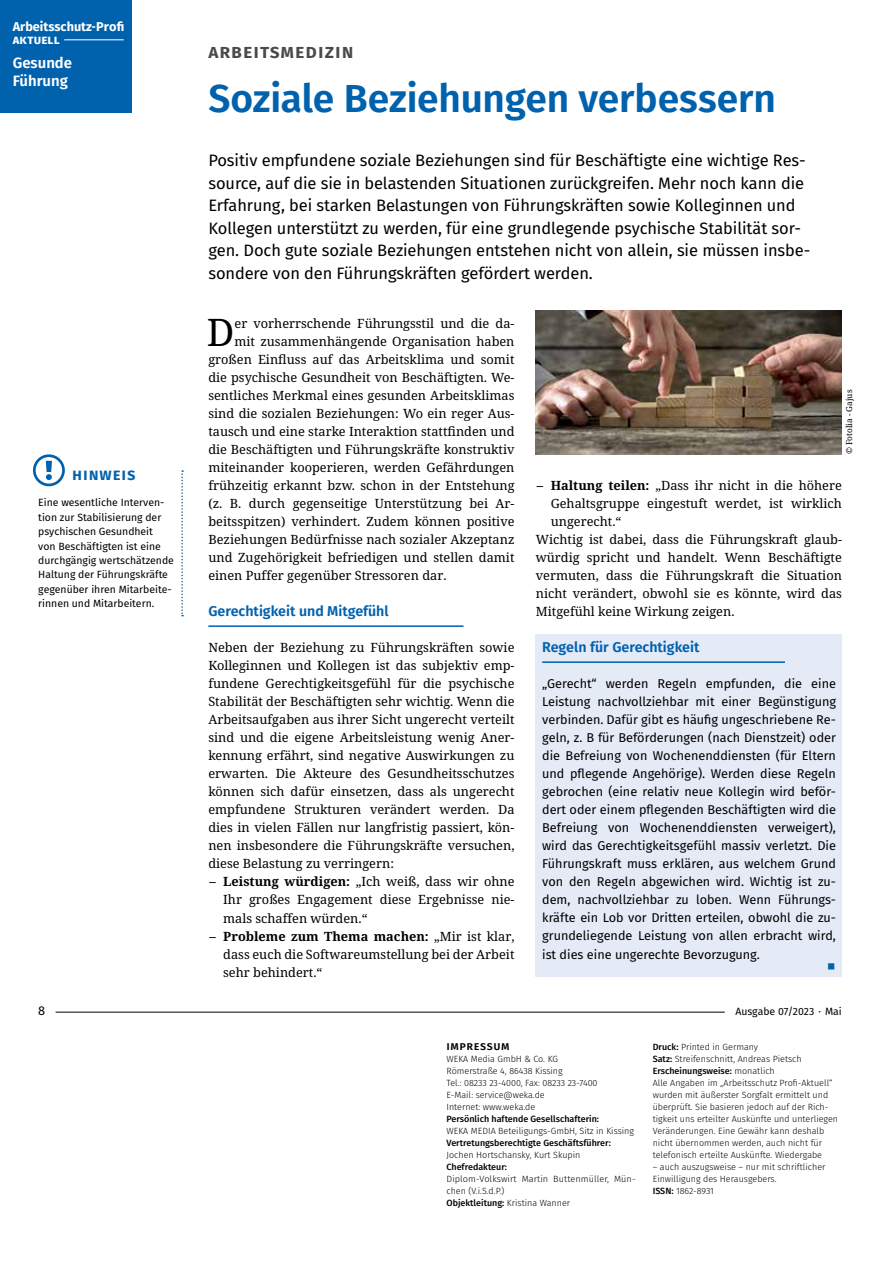
<style>
.page{position:relative;width:893px;height:1263px;background:#fff}
.page>*{position:absolute;margin:0;border:0;box-sizing:border-box;transform-origin:0 0}
.t1{font:600 39px "Fira Sans";letter-spacing:-.01em;color:#0061ad}
.t2{font:37.95px "Noto Serif";color:#000}
.t3{font:600 19.5px "Fira Sans";letter-spacing:.05em;color:#4a4a49}
.t4{font:16.5px/22.5px "Fira Sans";letter-spacing:-.005em;color:#000}
.t5{font:600 16.5px "Fira Sans";letter-spacing:.05em;color:#0061ad}
.t6{font:600 15px/18px "Fira Sans";color:#fff}
.t7{font:600 14.25px "Fira Sans";color:#0061ad}
.t8{font:12.75px/18px "Noto Serif";color:#000;text-align:justify}
.t9{font:12.75px/18px "Fira Sans";color:#000;text-align:justify}
.t10{font:700 12.75px/12.8px "Fira Sans";letter-spacing:.005em;color:#fff}
.t11{font:12.75px "Noto Serif";color:#0061ad}
.t12{font:500 12px "Fira Sans";letter-spacing:.05em;color:#000}
.t13{font:10.5px/14.4px "Fira Sans";color:#000}
.t14{font:300 9px/12px "Fira Sans";color:#000}
.t15{font:500 9px "Fira Sans";color:#000}
.t16{font:8.25px "Noto Serif";color:#000}
.s1{font-weight:700}
.s2{font-weight:500}
</style>
<div class="page">
<hr style="left:56px;top:1012px;width:669px;height:1px;background:#000">
<div style="left:0;top:0;width:132px;height:112px;background:#0061ad"></div>
<hr style="left:64px;top:39px;width:60px;height:1px;background:#fff">
<hr style="left:208px;top:625px;width:255px;height:2px;background:#0061ad">
<div style="left:536px;top:634px;width:306px;height:342px;background:#e5eaf7"></div>
<hr style="left:542px;top:661px;width:243px;height:2px;background:#0061ad">
<svg style="left:181px;top:470px;width:2px;height:146px"></svg>
<svg style="left:33px;top:454px;width:32px;height:32px"></svg>
<img style="left:536px;top:310px;width:305px;height:144px">
<p class="t10" style="left:13px;top:19px;width:113px">Arbeitsschutz-Profi aktuell</p>
<p class="t6" style="left:13px;top:53px;width:61px">Gesunde<br>Führung</p>
<p class="t5" style="left:72px;top:460px;width:65px">Hinweis</p>
<p class="t13" style="left:38px;top:495px;width:137px">Eine wesentliche Interven&shy;tion zur Stabilisierung der psychischen Gesundheit<br>von Beschäftigten ist eine durchgängig wertschätzende<br>Haltung der Führungskräfte gegenüber ihren Mitarbeite&shy;rinnen und Mitarbeitern.</p>
<h3 class="t3" style="left:208px;top:36px;width:147px">Arbeitsmedizin</h3>
<h1 class="t1" style="left:208px;top:67px;width:569px">Soziale Beziehungen verbessern</h1>
<p class="t4" style="left:208px;top:149px;width:603px">Positiv empfundene soziale Beziehungen sind für Beschäftigte eine wichtige Res&shy;source, auf die sie in belastenden Situationen zurückgreifen. Mehr noch kann die Erfahrung, bei starken Belastungen von Führungskräften sowie Kolleginnen und Kollegen unterstützt zu werden, für eine grundlegende psychische Stabilität sor&shy;gen. Doch gute soziale Beziehungen entstehen nicht von allein, sie müssen insbe&shy;sondere von den Führungskräften gefördert werden.</p>
<h2 class="t2" style="left:207px;top:307px;width:29px">D</h2>
<p class="t8" style="left:235px;top:314px;width:281px">er vorherrschende Führungsstil und die da-</p>
<p class="t8" style="left:235px;top:332px;width:281px">mit zusammenhängende Organisation haben</p>
<p class="t8" style="left:208px;top:350px;width:308px">großen Einfluss auf das Arbeitsklima und somit</p>
<p class="t8" style="left:208px;top:368px;width:308px">die psychische Gesundheit von Beschäftigten. We-</p>
<p class="t8" style="left:208px;top:386px;width:308px">sentliches Merkmal eines gesunden Arbeitsklimas</p>
<p class="t8" style="left:208px;top:404px;width:308px">sind die sozialen Beziehungen: Wo ein reger Aus-</p>
<p class="t8" style="left:208px;top:422px;width:308px">tausch und eine starke Interaktion stattfinden und</p>
<p class="t8" style="left:208px;top:440px;width:308px">die Beschäftigten und Führungskräfte konstruktiv</p>
<p class="t8" style="left:208px;top:458px;width:308px">miteinander kooperieren, werden Gefährdungen</p>
<p class="t8" style="left:208px;top:476px;width:308px">frühzeitig erkannt bzw. schon in der Entstehung</p>
<p class="t8" style="left:208px;top:494px;width:308px">(z. B. durch gegenseitige Unterstützung bei Ar-</p>
<p class="t8" style="left:208px;top:512px;width:308px">beitsspitzen) verhindert. Zudem können positive</p>
<p class="t8" style="left:208px;top:530px;width:308px">Beziehungen Bedürfnisse nach sozialer Akzeptanz</p>
<p class="t8" style="left:208px;top:548px;width:308px">und Zugehörigkeit befriedigen und stellen damit</p>
<p class="t8" style="left:208px;top:566px;width:240px">einen Puffer gegenüber Stressoren dar.</p>
<p class="t7" style="left:208px;top:600px;width:182px">Gerechtigkeit und Mitgefühl</p>
<p class="t8" style="left:208px;top:638px;width:308px">Neben der Beziehung zu Führungskräften sowie Kolleginnen und Kollegen ist das subjektiv emp&shy;fundene Gerechtigkeitsgefühl für die psychische Stabilität der Beschäftigten sehr wichtig. Wenn die Arbeitsaufgaben aus ihrer Sicht ungerecht verteilt sind und die eigene Arbeitsleistung wenig Aner&shy;kennung erfährt, sind negative Auswirkungen zu erwarten. Die Akteure des Gesundheitsschutzes können sich dafür einsetzen, dass als ungerecht empfundene Strukturen verändert werden. Da dies in vielen Fällen nur langfristig passiert, kön&shy;nen insbesondere die Führungskräfte versuchen, diese Belastung zu verringern:</p>
<p class="t8" style="left:223px;top:872px;width:293px;text-indent:-14px"><span class="s1">– Leistung würdigen:</span> „Ich weiß, dass wir ohne Ihr großes Engagement diese Ergebnisse nie&shy;mals schaffen würden.“</p>
<p class="t8" style="left:223px;top:926px;width:293px;text-indent:-14px"><span class="s1">– Probleme zum Thema machen:</span> „Mir ist klar, dass euch die Softwareumstellung bei der Arbeit sehr behindert.“</p>
<p class="t16" style="left:843px;top:454px;width:66px;rotate:-90deg">© Fotolia - Gajus</p>
<p class="t8" style="left:537px;top:476px;width:307px"><span class="s1">– Haltung teilen:</span> „Dass ihr nicht in die höhere</p>
<p class="t8" style="left:551px;top:494px;width:293px">Gehaltsgruppe eingestuft werdet, ist wirklich</p>
<p class="t8" style="left:551px;top:512px;width:72px">ungerecht.“</p>
<p class="t8" style="left:536px;top:530px;width:308px">Wichtig ist dabei, dass die Führungskraft glaub-</p>
<p class="t8" style="left:536px;top:548px;width:308px">würdig spricht und handelt. Wenn Beschäftigte</p>
<p class="t8" style="left:536px;top:566px;width:308px">vermuten, dass die Führungskraft die Situation</p>
<p class="t8" style="left:536px;top:584px;width:308px">nicht verändert, obwohl sie es könnte, wird das</p>
<p class="t8" style="left:536px;top:602px;width:200px">Mitgefühl keine Wirkung zeigen.</p>
<p class="t7" style="left:542px;top:636px;width:159px">Regeln für Gerechtigkeit</p>
<p class="t9" style="left:542px;top:675px;width:295px">„Gerecht“ werden Regeln empfunden, die eine Leistung nachvollziehbar mit einer Begünstigung verbinden. Dafür gibt es häufig ungeschriebene Re&shy;geln, z. B für Beförderungen (nach Dienstzeit) oder die Befreiung von Wochenenddiensten (für Eltern und pflegende Angehörige). Werden diese Regeln gebrochen (eine relativ neue Kollegin wird beför&shy;dert oder einem pflegenden Beschäftigten wird die Befreiung von Wochenenddiensten verweigert), wird das Gerechtigkeitsgefühl massiv verletzt. Die Führungskraft muss erklären, aus welchem Grund von den Regeln abgewichen wird. Wichtig ist zu&shy;dem, nachvollziehbar zu loben. Wenn Führungs&shy;kräfte ein Lob vor Dritten erteilen, obwohl die zu&shy;grundeliegende Leistung von allen erbracht wird, ist dies eine ungerechte Bevorzugung.</p>
<p class="t11" style="left:827px;top:958px;width:9px">■</p>
<p class="t9" style="left:38px;top:1001px;width:9px">8</p>
<p class="t13" style="left:735px;top:1004px;width:108px">Ausgabe 07/2023 · Mai</p>
<p class="t12" style="left:446px;top:1036px;width:65px">Impressum</p>
<p class="t14" style="left:446px;top:1052px;width:153px">WEKA Media GmbH &amp; Co. KG<br>Römerstraße 4, 86438 Kissing<br>Tel.: 08233 23-4000, Fax: 08233 23-7400<br>E-Mail: service@weka.de<br>Internet: www.weka.de</p>
<p class="t15" style="left:446px;top:1111px;width:154px">Persönlich haftende Gesellschafterin:</p>
<p class="t14" style="left:446px;top:1124px;width:189px">WEKA MEDIA Beteiligungs-GmbH, Sitz in Kissing</p>
<p class="t15" style="left:446px;top:1135px;width:166px">Vertretungsberechtigte Geschäftsführer:</p>
<p class="t14" style="left:446px;top:1148px;width:135px">Jochen Hortschansky, Kurt Skupin</p>
<p class="t15" style="left:446px;top:1159px;width:62px">Chefredakteur:</p>
<p class="t14" style="left:446px;top:1172px;width:191px">Diplom-Volkswirt Martin Buttenmüller, Mün&shy;chen (V.i.S.d.P.)<br><span class="s2">Objektleitung:</span> Kristina Wanner</p>
<p class="t14" style="left:653px;top:1040px;width:187px"><span class="s2">Druck:</span> Printed in Germany<br><span class="s2">Satz:</span> Streifenschnitt, Andreas Pietsch <span class="s2">Erscheinungsweise:</span> monatlich<br>Alle Angaben im „Arbeitsschutz Profi-Aktuell“ wurden mit äußerster Sorgfalt ermittelt und überprüft. Sie basieren jedoch auf der Rich&shy;tigkeit uns erteilter Auskünfte und unterliegen Veränderungen. Eine Gewähr kann deshalb nicht übernommen werden, auch nicht für telefonisch erteilte Auskünfte. Wiedergabe</p>
<p class="t14" style="left:653px;top:1160px;width:174px">– auch auszugsweise – nur mit schriftlicher<br>Einwilligung des Herausgebers.<br><span class="s2">ISSN:</span> 1862-8931</p>
</div>
